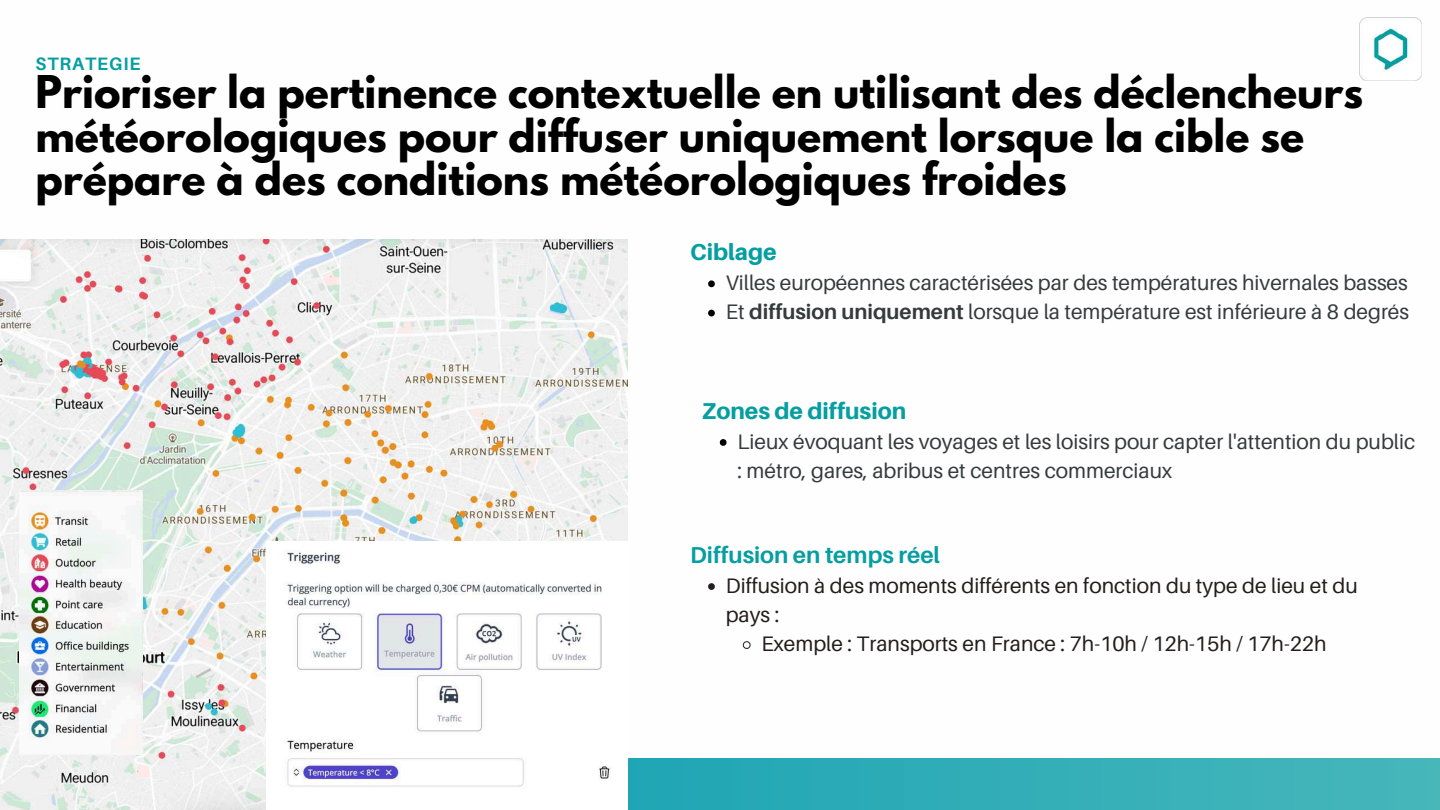
<style>
.page{position:relative;width:1440px;height:810px;background:#fff}
.page>*{position:absolute;margin:0;border:0;box-sizing:border-box;transform-origin:0 0}
.t1{font:700 40px/43.5px "League Spartan";color:#000}
.t2{font:800 23px "Aileron";color:#059ea1}
.t3{font:700 23px "Aileron";color:#059ea1}
.t4{font:21px/29.2px "Aileron";color:#353b3d}
.t5{font:21px/29.2px "Aileron";color:#251d1d}
.t6{font:700 18px "Aileron";letter-spacing:.05em;color:#059ea1}
.s1{font-weight:700}
</style>
<div class="page">
<svg style="left:628px;top:758px;width:812px;height:52px;background:#33aeb7"></svg>
<img style="left:1359px;top:18px;width:63px;height:63px">
<img style="left:0;top:239px;width:627px;height:571px">
<img style="left:20px;top:490px;width:123px;height:264px">
<img style="left:266px;top:542px;width:361px;height:268px">
<svg style="left:708px;top:280px;width:7px;height:7px"></svg>
<svg style="left:708px;top:310px;width:7px;height:6px"></svg>
<svg style="left:708px;top:583px;width:7px;height:7px"></svg>
<svg style="left:742px;top:641px;width:9px;height:8px"></svg>
<svg style="left:720px;top:439px;width:7px;height:7px"></svg>
<p class="t6" style="left:36px;top:52px;width:107px">STRATEGIE</p>
<h1 class="t1" style="left:36px;top:75px;width:1329px">Prioriser la pertinence contextuelle en utilisant des déclencheurs météorologiques pour diffuser uniquement lorsque la cible se prépare à des conditions météorologiques froides</h1>
<p class="t2" style="left:690px;top:238px;width:88px">Ciblage</p>
<p class="t4" style="left:726px;top:268px;width:685px">Villes européennes caractérisées par des températures hivernales basses<br>Et <span class="s1">diffusion uniquement</span> lorsque la température est inférieure à 8 degrés</p>
<p class="t2" style="left:702px;top:397px;width:206px">Zones de diffusion</p>
<p class="t4" style="left:737px;top:426px;width:679px">Lieux évoquant les voyages et les loisirs pour capter l'attention du public : métro, gares, abribus et centres commerciaux</p>
<p class="t3" style="left:690px;top:541px;width:251px">Diffusion en temps réel</p>
<p class="t5" style="left:726px;top:571px;width:634px">Diffusion à des moments différents en fonction du type de lieu et du pays :</p>
<p class="t5" style="left:761px;top:629px;width:567px">Exemple : Transports en France : 7h-10h / 12h-15h / 17h-22h</p>
</div>
